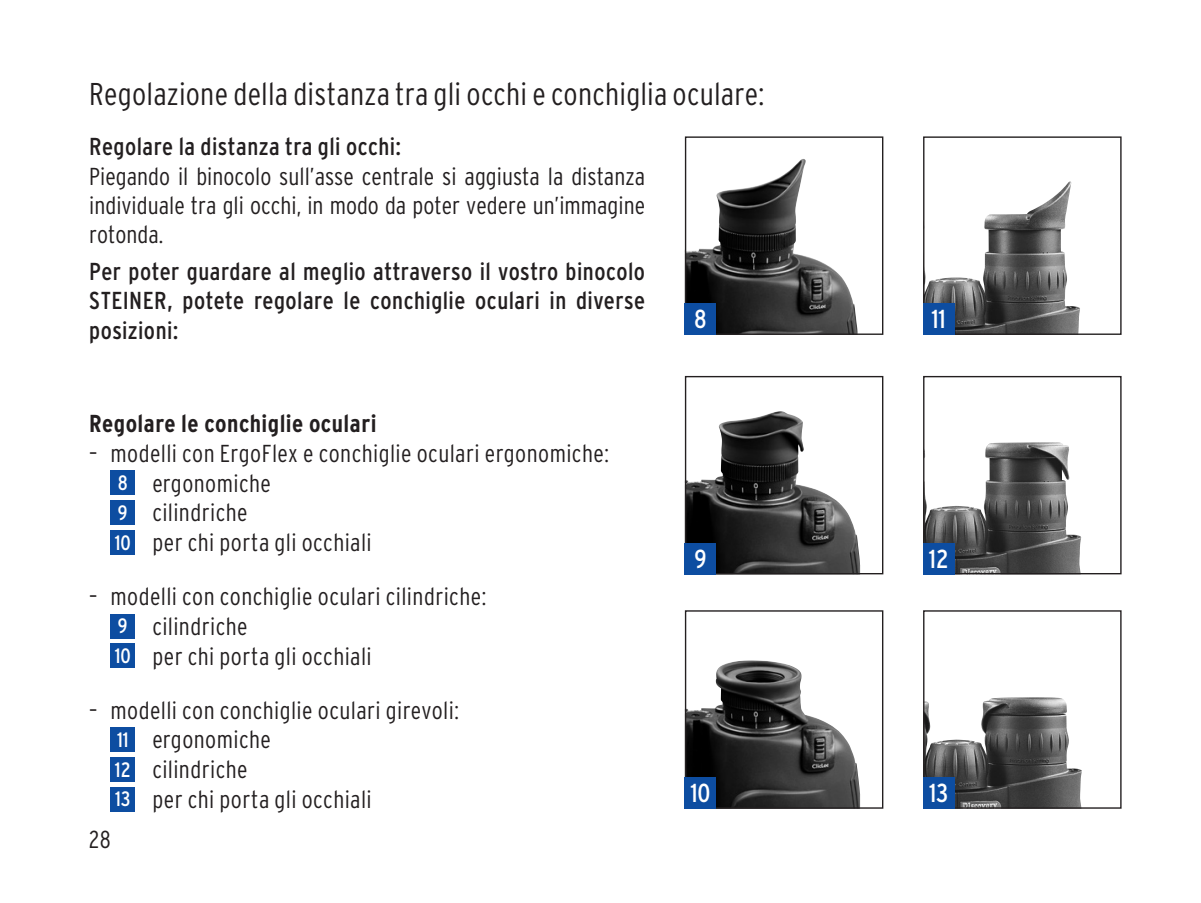
<style>
.page{position:relative;width:1201px;height:903px;background:#fff}
.page>*{position:absolute;margin:0;border:0;box-sizing:border-box;transform-origin:0 0}
.t1{font:300 condensed 31.5px "Interstate";letter-spacing:.005em;color:#231f20}
.t2{font:condensed 25.9px "Interstate";color:#fff}
.t3{font:300 condensed 24.5px/29.8px "Interstate";letter-spacing:.015em;color:#231f20}
.t4{font:condensed 24.5px/29.4px "Interstate";letter-spacing:.02em;color:#231f20;text-align:justify}
.t5{font:700 condensed 24.5px "Interstate";letter-spacing:.02em;color:#231f20}
.s1{font-weight:400;font-size:20.65px;color:#fff}
</style>
<div class="page">
<img style="left:687px;top:411px;width:173px;height:161px">
<div style="left:685px;top:376px;width:198px;height:198px;border:1px solid #231f20"></div>
<img style="left:687px;top:660px;width:173px;height:147px">
<div style="left:685px;top:610px;width:198px;height:199px;border:1px solid #231f20"></div>
<img style="left:925px;top:181px;width:155px;height:152px">
<div style="left:923px;top:136px;width:198px;height:199px;border:1px solid #231f20"></div>
<img style="left:925px;top:442px;width:156px;height:130px">
<div style="left:923px;top:376px;width:198px;height:198px;border:1px solid #231f20"></div>
<img style="left:925px;top:697px;width:156px;height:110px">
<div style="left:923px;top:610px;width:198px;height:199px;border:1px solid #231f20"></div>
<img style="left:687px;top:159px;width:170px;height:174px">
<div style="left:685px;top:136px;width:198px;height:199px;border:1px solid #231f20"></div>
<div style="left:110px;top:470px;width:25px;height:25px;background:#0d4da1"></div>
<div style="left:110px;top:500px;width:25px;height:25px;background:#0d4da1"></div>
<div style="left:110px;top:530px;width:25px;height:25px;background:#0d4da1"></div>
<div style="left:110px;top:613px;width:25px;height:25px;background:#0d4da1"></div>
<div style="left:110px;top:643px;width:25px;height:25px;background:#0d4da1"></div>
<div style="left:110px;top:727px;width:25px;height:25px;background:#0d4da1"></div>
<div style="left:110px;top:757px;width:25px;height:25px;background:#0d4da1"></div>
<div style="left:110px;top:787px;width:25px;height:24px;background:#0d4da1"></div>
<div style="left:685px;top:304px;width:31px;height:31px;background:#0d4da1"></div>
<div style="left:685px;top:543px;width:31px;height:31px;background:#0d4da1"></div>
<div style="left:685px;top:777px;width:31px;height:32px;background:#0d4da1"></div>
<div style="left:923px;top:304px;width:31px;height:31px;background:#0d4da1"></div>
<div style="left:923px;top:543px;width:31px;height:31px;background:#0d4da1"></div>
<div style="left:923px;top:777px;width:31px;height:32px;background:#0d4da1"></div>
<p class="t1" style="left:89px;top:76px;width:676px">Regolazione della distanza tra gli occhi e conchiglia oculare:</p>
<p class="t4" style="left:89px;top:132px;width:313px">Regolare la distanza tra gli occhi:</p>
<p class="t3" style="left:89px;top:161px;width:557px;text-align:justify">Piegando il binocolo sull’asse centrale si aggiusta la distanza individuale tra gli occhi, in modo da poter vedere un’immagine rotonda.</p>
<p class="t4" style="left:89px;top:256px;width:557px">Per poter guardare al meglio attraverso il vostro binocolo STEINER, potete regolare le conchiglie oculari in diverse posizioni:</p>
<p class="t2" style="left:694px;top:305px;width:14px">8</p>
<p class="t5" style="left:89px;top:410px;width:289px">Regolare le conchiglie oculari</p>
<p class="t3" style="left:115px;top:438px;width:496px;text-indent:-25px">– modelli con ErgoFlex e conchiglie oculari ergonomiche:<br><span class="s1">8</span> ergonomiche<br><span class="s1">9</span> cilindriche<br><span class="s1">10</span> per chi porta gli occhiali</p>
<p class="t3" style="left:115px;top:581px;width:373px;text-indent:-25px">– modelli con conchiglie oculari cilindriche:<br><span class="s1">9</span> cilindriche<br><span class="s1">10</span> per chi porta gli occhiali</p>
<p class="t3" style="left:115px;top:695px;width:345px;text-indent:-26px">– modelli con conchiglie oculari girevoli:<br><span class="s1">11</span> ergonomiche<br><span class="s1">12</span> cilindriche<br><span class="s1">13</span> per chi porta gli occhiali</p>
<p class="t3" style="left:89px;top:824px;width:23px">28</p>
<p class="t2" style="left:694px;top:544px;width:14px">9</p>
<p class="t2" style="left:690px;top:779px;width:22px">10</p>
<p class="t2" style="left:931px;top:305px;width:16px">11</p>
<p class="t2" style="left:929px;top:544px;width:21px">12</p>
<p class="t2" style="left:929px;top:779px;width:21px">13</p>
</div>
